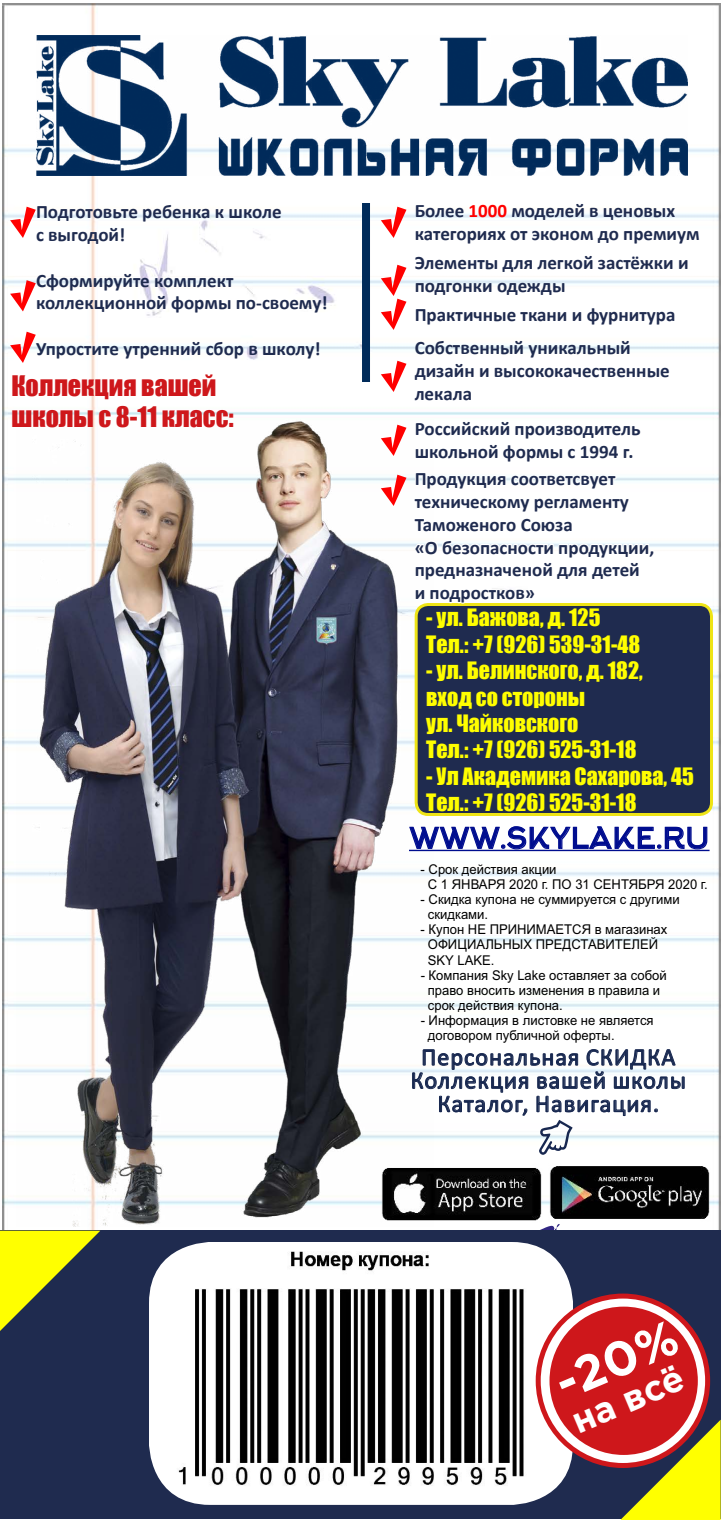
<style>
.page{position:relative;width:722px;height:1520px;background:#fff}
.page>*{position:absolute;margin:0;border:0;box-sizing:border-box;transform-origin:0 0}
.t1{font:700 49px "Gotham Pro";color:#fff}
.t2{font:700 36px "Gotham Pro";color:#fff}
.t3{font:28.1px "Arkhip";color:#000d8f}
.t4{font:26px/31.2px "Impact";color:#ce171b}
.t5{font:24.3px/23.3px "Calibri";letter-spacing:.04em;color:#182850;text-align:center}
.t6{font:22px/26.4px "Impact";color:#fffe00}
.t7{font:700 19px/22.8px "Calibri";color:#1f2b4f}
.t8{font:13.5px/15.1px "Arial";color:#000}
.s1{color:#f00}
</style>
<div class="page">
<img style="left:2px;top:4px;width:718px;height:1226px">
<img style="left:16px;top:420px;width:418px;height:807px">
<img style="left:36px;top:36px;width:651px;height:140px">
<div style="left:0;top:1230px;width:721px;height:290px;background:#1f2b4f"></div>
<div style="left:416px;top:604px;width:296px;height:210px;background:#1f2b4f;border-radius:12px"></div>
<div style="left:415px;top:603px;width:298px;height:213px;border:3px solid #eee416;border-radius:12px"></div>
<svg style="left:482px;top:1224px;width:239px;height:296px"></svg>
<svg style="left:0;top:1231px;width:100px;height:100px"></svg>
<svg style="left:10px;top:207px;width:26px;height:31px"></svg>
<svg style="left:381px;top:207px;width:25px;height:31px"></svg>
<svg style="left:381px;top:265px;width:25px;height:65px"></svg>
<svg style="left:381px;top:361px;width:25px;height:31px"></svg>
<svg style="left:381px;top:425px;width:25px;height:31px"></svg>
<svg style="left:10px;top:280px;width:26px;height:31px"></svg>
<svg style="left:10px;top:332px;width:26px;height:31px"></svg>
<svg style="left:2px;top:462px;width:690px;height:177px"></svg>
<div style="left:362px;top:203px;width:8px;height:179px;background:#002b5a"></div>
<hr style="left:409px;top:850px;width:301px;height:1px;background:#000d8f">
<svg style="left:408px;top:826px;width:300px;height:24px"></svg>
<svg style="left:412px;top:1036px;width:273px;height:119px"></svg>
<img style="left:380px;top:1163px;width:162px;height:59px">
<img style="left:548px;top:1163px;width:162px;height:59px">
<img style="left:149px;top:1242px;width:424px;height:263px">
<svg style="left:538px;top:1296px;width:170px;height:170px;background:#f3c9ca"></svg>
<div style="left:536px;top:1294px;width:174px;height:174px;border:5px solid #ce171b;border-radius:50%"></div>
<div style="left:550px;top:1307px;width:148px;height:148px;background:#ce171b;border-radius:50%"></div>
<p class="t7" style="left:36px;top:200px;width:247px">Подготовьте ребенка к школе с выгодой!</p>
<p class="t7" style="left:36px;top:269px;width:293px">Сформируйте комплект коллекционной формы по-своему!</p>
<p class="t7" style="left:36px;top:337px;width:286px">Упростите утренний сбор в школу!</p>
<h3 class="t4" style="left:12px;top:370px;width:224px">Коллекция вашей школы с 8-11 класс:</h3>
<p class="t7" style="left:415px;top:199px;width:286px">Более <span class="s1">1000</span> моделей в ценовых категориях от эконом до премиум</p>
<p class="t7" style="left:415px;top:251px;width:276px">Элементы для легкой застёжки и подгонки одежды</p>
<p class="t7" style="left:415px;top:298px;width:262px;line-height:33px">Практичные ткани и фурнитура<br>Собственный уникальный</p>
<p class="t7" style="left:415px;top:359px;width:257px">дизайн и высококачественные лекала</p>
<p class="t7" style="left:415px;top:417px;width:227px">Российский производитель школьной формы с 1994 г.</p>
<p class="t7" style="left:415px;top:467px;width:241px">Продукция соответсвует техническому регламенту<br>Таможеного Союза<br>«О безопасности продукции, предназначеной для детей и подростков»</p>
<p class="t6" style="left:426px;top:604px;width:216px">- ул. Бажова, д. 125<br>Тел.: +7 (926) 539-31-48</p>
<p class="t6" style="left:426px;top:657px;width:218px">- ул. Белинского, д. 182, вход со стороны<br>ул. Чайковского<br>Тел.: +7 (926) 525-31-18</p>
<p class="t6" style="left:426px;top:762px;width:269px">- Ул Академика Сахарова, 45<br>Тел.: +7 (926) 525-31-18</p>
<h3 class="t3" style="left:409px;top:822px;width:302px">WWW.SKYLAKE.RU</h3>
<p class="t8" style="left:428px;top:862px;width:281px;text-indent:-7px">- Срок действия акции<br>С 1 ЯНВАРЯ 2020 г. ПО 31 СЕНТЯБРЯ 2020 г.</p>
<p class="t8" style="left:428px;top:892px;width:253px;text-indent:-7px">- Скидка купона не суммируется с другими скидками.</p>
<p class="t8" style="left:428px;top:922px;width:241px;text-indent:-7px">- Купон НЕ ПРИНИМАЕТСЯ в магазинах<br>ОФИЦИАЛЬНЫХ ПРЕДСТАВИТЕЛЕЙ<br>SKY LAKE.</p>
<p class="t8" style="left:428px;top:967px;width:240px;text-indent:-7px">- Компания Sky Lake оставляет за собой право вносить изменения в правила и срок действия купона.</p>
<p class="t8" style="left:428px;top:1013px;width:227px;text-indent:-7px">- Информация в листовке не является договором публичной оферты.</p>
<p class="t5" style="left:411px;top:1047px;width:277px">Персональная СКИДКА<br>Коллекция вашей школы<br>Каталог, Навигация.</p>
<h1 class="t1" style="left:546px;top:1359px;width:130px;rotate:-23deg">-20%</h1>
<h2 class="t2" style="left:565px;top:1403px;width:120px;rotate:-23deg">на всё</h2>
</div>
